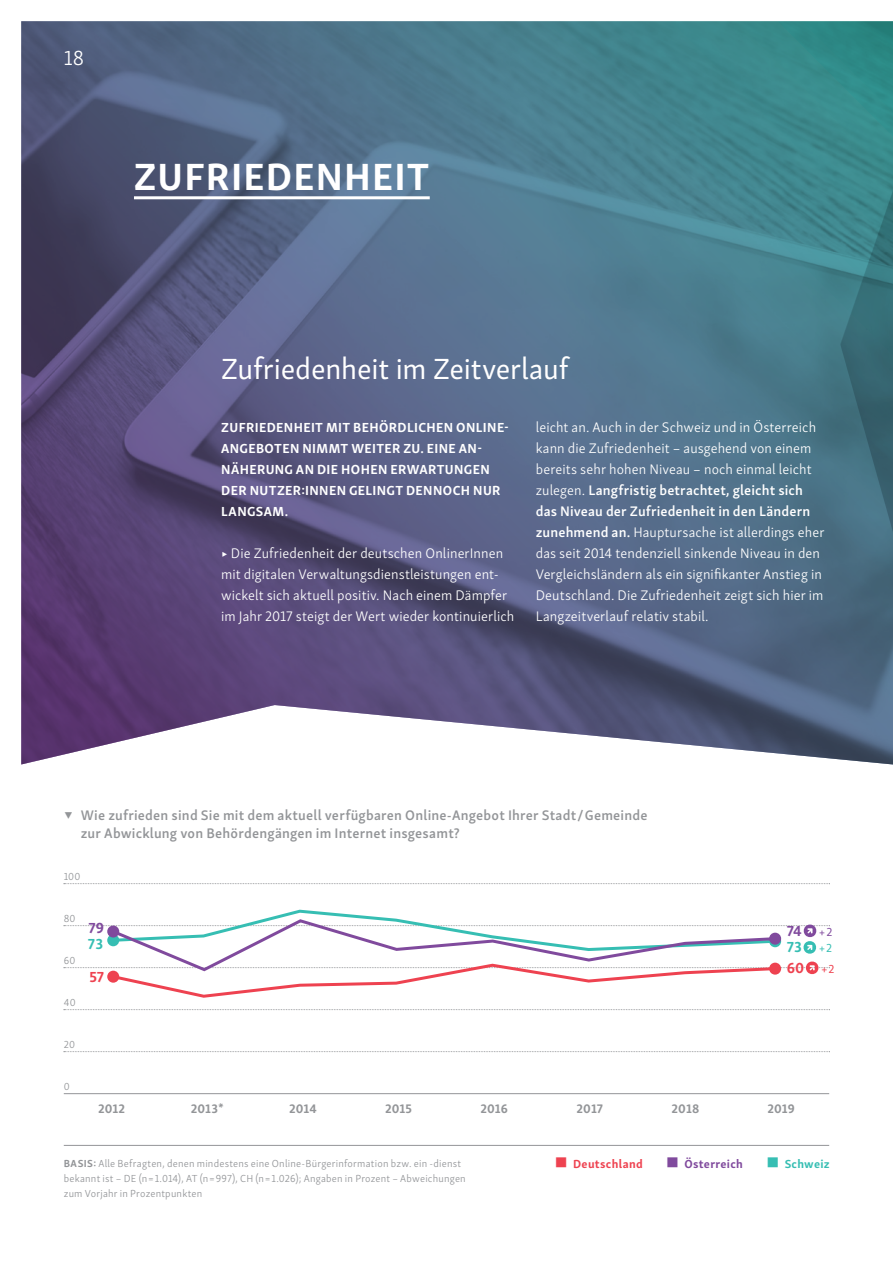
<style>
.page{position:relative;width:893px;height:1263px;background:#fff}
.page>*{position:absolute;margin:0;border:0;box-sizing:border-box;transform-origin:0 0}
.t1{font:700 39px "Skolar Sans Latn";letter-spacing:.03em;color:#fff}
.t2{font:30px "Skolar Sans Latn";letter-spacing:-.005em;color:#fff}
.t3{font:300 21px "Skolar Sans Latn";color:#fff}
.t4{font:700 15px/16.5px "Skolar Sans Latn";color:#804a9d}
.t5{font:700 15px "Skolar Sans Latn";color:#ee4250}
.t6{font:700 15px "Skolar Sans Latn";color:#36beb3}
.t7{font:300 14.25px/21px "Skolar Sans Latn";letter-spacing:.005em;color:#fff}
.t8{font:600 14.25px/18px "Skolar Sans Latn";letter-spacing:.015em;color:#939598}
.t9{font:700 13.5px/21px "Skolar Sans Latn";letter-spacing:.03em;color:#fff}
.t10{font:700 12.75px "Skolar Sans Latn";letter-spacing:.01em;color:#939598}
.t11{font:700 12px "Skolar Sans Latn";letter-spacing:.025em;color:#ee4250}
.t12{font:700 12px "Skolar Sans Latn";letter-spacing:.025em;color:#804a9d}
.t13{font:700 12px "Skolar Sans Latn";letter-spacing:.02em;color:#36beb3}
.t14{font:300 10.5px/15px "Skolar Sans Latn";letter-spacing:.02em;color:#939598}
.s1{font-weight:600}
.s2{font-size:21px}
.s3{font-weight:400;font-size:12px}
.s4{color:#36beb3}
.s5{font-weight:400;font-size:12px;color:#36beb3}
.s6{font-weight:700}
.s7{font-weight:300;font-size:37.5px}
</style>
<div class="page">
<img style="left:21px;top:21px;width:872px;height:743px">
<hr style="left:134px;top:196px;width:296px;height:3px;background:#fff">
<hr style="left:64px;top:1093px;width:765px;height:1px;background:#939598">
<hr style="left:64px;top:1145px;width:765px;height:1px;background:#939598">
<svg style="left:64px;top:1051px;width:766px;height:1px"></svg>
<svg style="left:64px;top:1009px;width:766px;height:1px"></svg>
<svg style="left:64px;top:883px;width:766px;height:1px"></svg>
<svg style="left:64px;top:909px;width:766px;height:89px"></svg>
<svg style="left:840px;top:190px;width:53px;height:343px;background:#3c727d"></svg>
<h3 class="t3" style="left:64px;top:42px;width:22px">18</h3>
<h1 class="t1" style="left:134px;top:145px;width:297px">ZUFRIEDENHEIT</h1>
<h2 class="t2" style="left:221px;top:346px;width:349px">Zufriedenheit im Zeitverlauf</h2>
<p class="t9" style="left:221px;top:415px;width:289px">ZUFRIEDENHEIT MIT BEHÖRDLICHEN ONLINE-<br>ANGEBOTEN NIMMT WEITER ZU. EINE AN-<br>NÄHERUNG AN DIE HOHEN ERWARTUNGEN<br>DER NUTZER:INNEN GELINGT DENNOCH NUR<br>LANGSAM.</p>
<p class="t7" style="left:221px;top:541px;width:295px">▶ Die Zufriedenheit der deutschen OnlinerInnen mit digitalen Verwaltungsdienstleistungen ent&shy;wickelt sich aktuell positiv. Nach einem Dämpfer im Jahr 2017 steigt der Wert wieder kontinuierlich</p>
<p class="t7" style="left:536px;top:415px;width:290px">leicht an. Auch in der Schweiz und in Österreich kann die Zufriedenheit – ausgehend von einem bereits sehr hohen Niveau – noch einmal leicht zulegen. <span class="s1">Langfristig betrachtet, gleicht sich das Niveau der Zufriedenheit in den Ländern zunehmend an.</span> Hauptursache ist allerdings eher das seit 2014 tendenziell sinkende Niveau in den Vergleichsländern als ein signifikanter Anstieg in Deutschland. Die Zufriedenheit zeigt sich hier im Langzeitverlauf relativ stabil.</p>
<p class="t8" style="left:81px;top:805px;width:568px;text-indent:-17px"><span class="s2">▼</span> Wie zufrieden sind Sie mit dem aktuell verfügbaren Online-Angebot Ihrer Stadt / Gemeinde zur Abwicklung von Behördengängen im Internet insgesamt?</p>
<p class="t14" style="left:64px;top:868px;width:18px">100</p>
<p class="t14" style="left:64px;top:910px;width:13px">80</p>
<p class="t14" style="left:64px;top:952px;width:13px">60</p>
<p class="t14" style="left:64px;top:994px;width:14px">40</p>
<p class="t14" style="left:64px;top:1036px;width:13px">20</p>
<p class="t14" style="left:64px;top:1078px;width:7px">0</p>
<p class="t4" style="left:88px;top:918px;width:17px">79</p>
<p class="t6" style="left:88px;top:931px;width:17px">73</p>
<p class="t5" style="left:89px;top:964px;width:16px">57</p>
<p class="t4" style="left:787px;top:921px;width:47px">74 <span class="s3">+ 2<br></span><span class="s4">73</span> <span class="s5">+ 2</span></p>
<p class="t5" style="left:787px;top:955px;width:49px">60 <span class="s3">+ 2</span></p>
<p class="t10" style="left:98px;top:1098px;width:29px">2012</p>
<p class="t10" style="left:191px;top:1098px;width:34px">2013*</p>
<p class="t10" style="left:289px;top:1098px;width:29px">2014</p>
<p class="t10" style="left:385px;top:1098px;width:29px">2015</p>
<p class="t10" style="left:480px;top:1098px;width:29px">2016</p>
<p class="t10" style="left:577px;top:1098px;width:28px">2017</p>
<p class="t10" style="left:672px;top:1098px;width:29px">2018</p>
<p class="t10" style="left:767px;top:1098px;width:29px">2019</p>
<p class="t14" style="left:64px;top:1155px;width:404px"><span class="s6">BASIS:</span> Alle Befragten, denen mindestens eine Online-Bürgerinformation bzw. ein -dienst bekannt ist – DE (n = 1.014), AT (n = 997), CH (n = 1.026); Angaben in Prozent – Abweichungen zum Vorjahr in Prozentpunkten</p>
<p class="t11" style="left:553px;top:1153px;width:91px"><span class="s7">■</span> Deutschland</p>
<p class="t12" style="left:665px;top:1153px;width:80px"><span class="s7">■</span> Österreich</p>
<p class="t13" style="left:765px;top:1153px;width:66px"><span class="s7">■</span> Schweiz</p>
</div>
